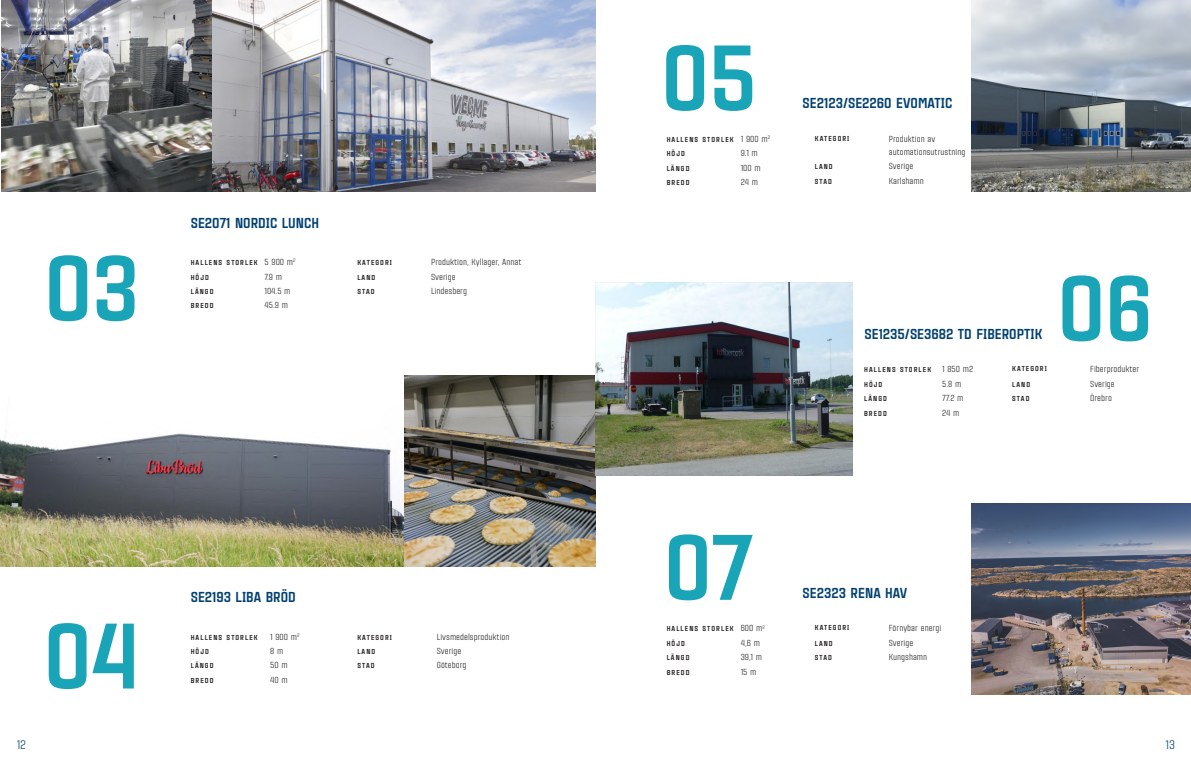
<style>
.page{position:relative;width:1191px;height:766px;background:#fff}
.page>*{position:absolute;margin:0;border:0;box-sizing:border-box;transform-origin:0 0}
.t1{font:900 90px "Citadina";color:#1aa4b7}
.LL_Perex_01{font:900 14px "Citadina";color:#004071}
.t2{font:12px "Citadina";color:#004071}
.t3{font:8.5px/13px "Citadina";color:#231f20}
.t4{font:900 7px "Citadina";letter-spacing:.15em;color:#231f20}
</style>
<div class="page">
<img style="left:0;top:375px;width:595px;height:191px">
<img style="left:971px;top:0;width:220px;height:191px">
<img style="left:971px;top:503px;width:220px;height:191px">
<img style="left:595px;top:283px;width:257px;height:192px">
<img style="left:1px;top:0;width:212px;height:191px">
<img style="left:213px;top:0;width:382px;height:191px">
<p class="t1" style="left:44px;top:220px;width:96px">03</p>
<p class="LL_Perex_01" style="left:191px;top:212px;width:130px">SE2071 NORDIC LUNCH</p>
<p class="t4" style="left:191px;top:257px;width:68px">HALLENS STORLEK</p>
<p class="t3" style="left:264px;top:255px;width:33px">5 900 m<sup>2</sup></p>
<p class="t4" style="left:191px;top:272px;width:20px">HÖJD</p>
<p class="t3" style="left:264px;top:269px;width:19px">7.9 m</p>
<p class="t4" style="left:191px;top:286px;width:24px">LÄNGD</p>
<p class="t3" style="left:264px;top:284px;width:28px">104.5 m</p>
<p class="t4" style="left:191px;top:300px;width:24px">BREDD</p>
<p class="t3" style="left:264px;top:298px;width:25px">45.9 m</p>
<p class="t4" style="left:357px;top:257px;width:36px">KATEGORI</p>
<p class="t3" style="left:431px;top:255px;width:92px">Produktion, Kyllager, Annat</p>
<p class="t4" style="left:357px;top:272px;width:19px">LAND</p>
<p class="t3" style="left:431px;top:269px;width:26px">Sverige</p>
<p class="t4" style="left:357px;top:286px;width:19px">STAD</p>
<p class="t3" style="left:431px;top:284px;width:38px">Lindesberg</p>
<p class="t1" style="left:44px;top:587px;width:97px">04</p>
<p class="LL_Perex_01" style="left:191px;top:586px;width:106px">SE2193 LIBA BRÖD</p>
<p class="t4" style="left:191px;top:631px;width:68px">HALLENS STORLEK</p>
<p class="t3" style="left:270px;top:629px;width:31px">1 900 m<sup>2</sup></p>
<p class="t4" style="left:191px;top:646px;width:20px">HÖJD</p>
<p class="t3" style="left:270px;top:643px;width:15px">8 m</p>
<p class="t4" style="left:191px;top:660px;width:24px">LÄNGD</p>
<p class="t3" style="left:270px;top:658px;width:19px">50 m</p>
<p class="t4" style="left:191px;top:674px;width:24px">BREDD</p>
<p class="t3" style="left:270px;top:672px;width:19px">40 m</p>
<p class="t4" style="left:357px;top:631px;width:36px">KATEGORI</p>
<p class="t3" style="left:437px;top:629px;width:74px">Livsmedelsproduktion</p>
<p class="t4" style="left:357px;top:646px;width:19px">LAND</p>
<p class="t3" style="left:437px;top:643px;width:26px">Sverige</p>
<p class="t4" style="left:357px;top:660px;width:19px">STAD</p>
<p class="t3" style="left:437px;top:658px;width:31px">Göteborg</p>
<p class="t1" style="left:661px;top:9px;width:97px">05</p>
<p class="t4" style="left:666px;top:134px;width:68px">HALLENS STORLEK</p>
<p class="t3" style="left:740px;top:132px;width:31px">1 900 m<sup>2</sup></p>
<p class="t4" style="left:666px;top:148px;width:20px">HÖJD</p>
<p class="t3" style="left:740px;top:146px;width:19px">9.1 m</p>
<p class="t4" style="left:666px;top:163px;width:24px">LÄNGD</p>
<p class="t3" style="left:740px;top:161px;width:22px">100 m</p>
<p class="t4" style="left:666px;top:177px;width:24px">BREDD</p>
<p class="t3" style="left:740px;top:175px;width:19px">24 m</p>
<p class="LL_Perex_01" style="left:802px;top:92px;width:151px">SE2123/SE2260 EVOMATIC</p>
<p class="t4" style="left:814px;top:133px;width:36px">KATEGORI</p>
<p class="t3" style="left:888px;top:132px;width:78px">Produktion av automationsutrustning</p>
<p class="t4" style="left:814px;top:161px;width:19px">LAND</p>
<p class="t3" style="left:888px;top:159px;width:26px">Sverige</p>
<p class="t4" style="left:814px;top:176px;width:19px">STAD</p>
<p class="t3" style="left:888px;top:174px;width:37px">Karlshamn</p>
<p class="LL_Perex_01" style="left:864px;top:323px;width:179px">SE1235/SE3682 TD FIBEROPTIK</p>
<p class="t1" style="left:1057px;top:240px;width:96px">06</p>
<p class="t4" style="left:864px;top:364px;width:68px">HALLENS STORLEK</p>
<p class="t3" style="left:942px;top:362px;width:33px">1 850 m2</p>
<p class="t4" style="left:864px;top:379px;width:20px">HÖJD</p>
<p class="t3" style="left:942px;top:376px;width:21px">5.8 m</p>
<p class="t4" style="left:864px;top:393px;width:24px">LÄNGD</p>
<p class="t3" style="left:942px;top:391px;width:23px">77.2 m</p>
<p class="t4" style="left:864px;top:407px;width:24px">BREDD</p>
<p class="t3" style="left:942px;top:405px;width:19px">24 m</p>
<p class="t4" style="left:1012px;top:363px;width:36px">KATEGORI</p>
<p class="t3" style="left:1090px;top:362px;width:51px">Fiberprodukter</p>
<p class="t4" style="left:1012px;top:379px;width:19px">LAND</p>
<p class="t3" style="left:1090px;top:376px;width:26px">Sverige</p>
<p class="t4" style="left:1012px;top:393px;width:19px">STAD</p>
<p class="t3" style="left:1090px;top:391px;width:23px">Örebro</p>
<p class="t1" style="left:664px;top:499px;width:92px">07</p>
<p class="t4" style="left:666px;top:623px;width:68px">HALLENS STORLEK</p>
<p class="t3" style="left:740px;top:621px;width:26px">600 m<sup>2</sup></p>
<p class="t4" style="left:666px;top:637px;width:20px">HÖJD</p>
<p class="t3" style="left:740px;top:635px;width:21px">4,6 m</p>
<p class="t4" style="left:666px;top:652px;width:24px">LÄNGD</p>
<p class="t3" style="left:740px;top:650px;width:23px">39,1 m</p>
<p class="t4" style="left:666px;top:666px;width:24px">BREDD</p>
<p class="t3" style="left:740px;top:664px;width:17px">15 m</p>
<p class="LL_Perex_01" style="left:802px;top:581px;width:106px">SE2323 RENA HAV</p>
<p class="t4" style="left:814px;top:622px;width:36px">KATEGORI</p>
<p class="t3" style="left:888px;top:621px;width:54px">Förnybar energi</p>
<p class="t4" style="left:814px;top:637px;width:19px">LAND</p>
<p class="t3" style="left:888px;top:635px;width:26px">Sverige</p>
<p class="t4" style="left:814px;top:652px;width:19px">STAD</p>
<p class="t3" style="left:888px;top:650px;width:40px">Kungshamn</p>
<h3 class="t2" style="left:17px;top:736px;width:11px">12</h3>
<h3 class="t2" style="left:1165px;top:736px;width:11px">13</h3>
</div>
